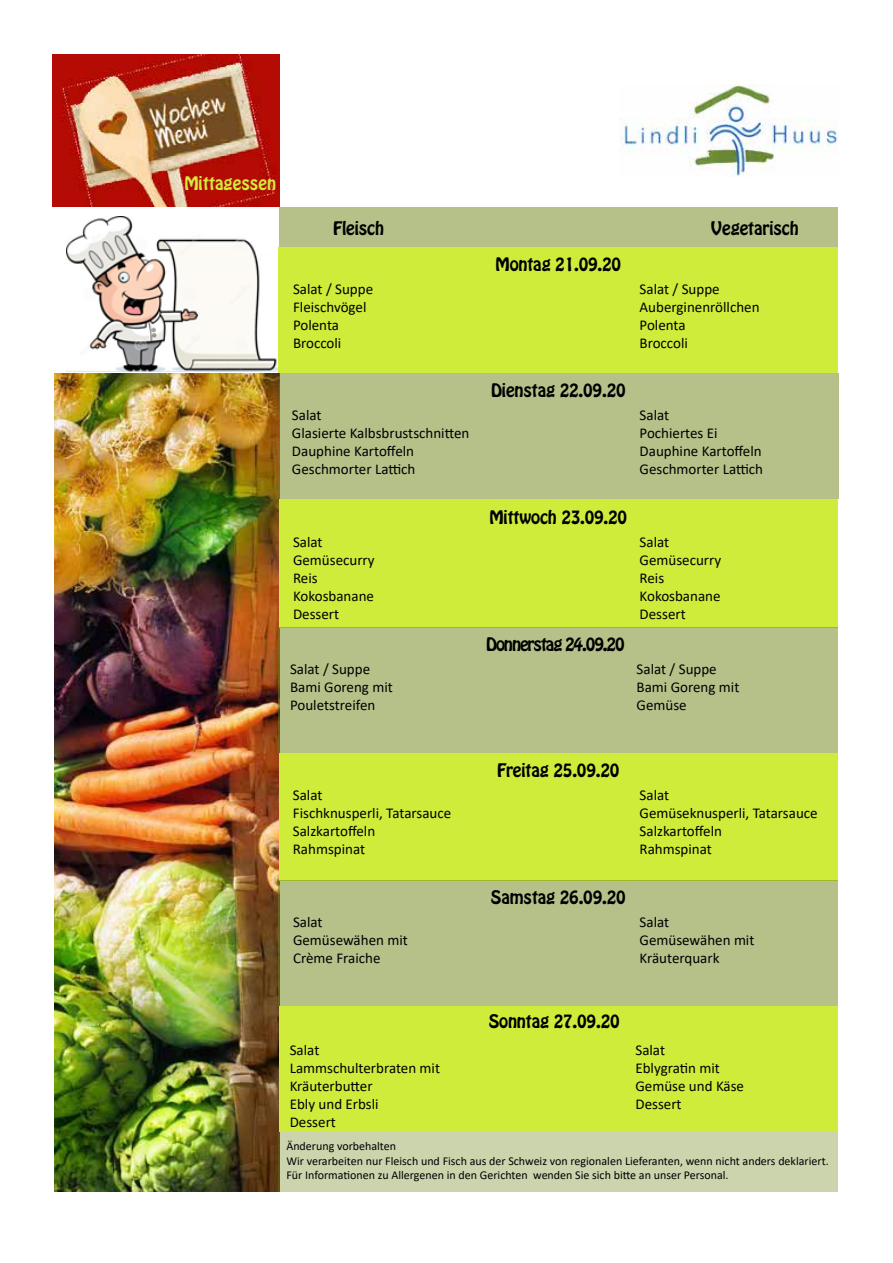
<style>
.page{position:relative;width:893px;height:1263px;background:#fff}
.page>*{position:absolute;margin:0;border:0;box-sizing:border-box;transform-origin:0 0}
.t1{font:16.5px "Hobo Std";letter-spacing:-.01em;color:#000}
.t2{font:16.5px "Hobo Std";letter-spacing:-.065em;color:#000}
.t3{font:16.5px "Hobo Std";color:#cfec3a}
.t4{font:15px/18px "Calibri";color:#000}
.t5{font:12px/14.4px "Calibri";color:#000}
</style>
<div class="page">
<img style="left:54px;top:373px;width:225px;height:818px">
<div style="left:279px;top:207px;width:559px;height:40px;background:#b6c18a"></div>
<img style="left:53px;top:54px;width:227px;height:152px">
<img style="left:66px;top:217px;width:213px;height:154px">
<div style="left:279px;top:1006px;width:559px;height:126px;background:#cfec3a"></div>
<div style="left:279px;top:1132px;width:559px;height:59px;background:#ccd4ad"></div>
<div style="left:279px;top:753px;width:559px;height:127px;background:#cfec3a"></div>
<div style="left:280px;top:499px;width:558px;height:128px;background:#cfec3a"></div>
<div style="left:279px;top:373px;width:559px;height:126px;background:#b6c18a"></div>
<div style="left:279px;top:247px;width:559px;height:126px;background:#cfec3a"></div>
<div style="left:279px;top:880px;width:559px;height:126px;background:#b6c18a"></div>
<div style="left:279px;top:627px;width:559px;height:126px;background:#b6c18a"></div>
<img style="left:619px;top:84px;width:219px;height:92px">
<p class="t3" style="left:184px;top:171px;width:93px">Mittagessen</p>
<p class="t1" style="left:333px;top:217px;width:52px">Fleisch</p>
<p class="t1" style="left:711px;top:217px;width:89px">Vegetarisch</p>
<p class="t1" style="left:495px;top:253px;width:127px">Montag 21.09.20</p>
<p class="t4" style="left:293px;top:280px;width:82px">Salat / Suppe<br>Fleischvögel<br>Polenta<br>Broccoli</p>
<p class="t4" style="left:640px;top:280px;width:121px">Salat / Suppe<br>Auberginenröllchen<br>Polenta<br>Broccoli</p>
<p class="t1" style="left:491px;top:378px;width:136px">Dienstag 22.09.20</p>
<p class="t4" style="left:292px;top:405px;width:179px">Salat<br>Glasierte Kalbsbrustschnitten<br>Dauphine Kartoffeln<br>Geschmorter Lattich</p>
<p class="t4" style="left:640px;top:405px;width:125px">Salat<br>Pochiertes Ei<br>Dauphine Kartoffeln<br>Geschmorter Lattich</p>
<p class="t1" style="left:489px;top:505px;width:139px">Mittwoch 23.09.20</p>
<p class="t4" style="left:293px;top:532px;width:83px">Salat<br>Gemüsecurry<br>Reis<br>Kokosbanane<br>Dessert</p>
<p class="t4" style="left:640px;top:532px;width:83px">Salat<br>Gemüsecurry<br>Reis<br>Kokosbanane<br>Dessert</p>
<p class="t2" style="left:486px;top:632px;width:140px">Donnerstag 24.09.20</p>
<p class="t4" style="left:290px;top:660px;width:104px">Salat / Suppe<br>Bami Goreng mit<br>Pouletstreifen</p>
<p class="t4" style="left:637px;top:660px;width:104px">Salat / Suppe<br>Bami Goreng mit<br>Gemüse</p>
<p class="t1" style="left:497px;top:759px;width:124px">Freitag 25.09.20</p>
<p class="t4" style="left:293px;top:786px;width:160px">Salat<br>Fischknusperli, Tatarsauce<br>Salzkartoffeln<br>Rahmspinat</p>
<p class="t4" style="left:640px;top:786px;width:180px">Salat<br>Gemüseknusperli, Tatarsauce<br>Salzkartoffeln<br>Rahmspinat</p>
<p class="t1" style="left:491px;top:886px;width:136px">Samstag 26.09.20</p>
<p class="t4" style="left:293px;top:913px;width:116px">Salat<br>Gemüsewähen mit<br>Crème Fraiche</p>
<p class="t4" style="left:640px;top:913px;width:116px">Salat<br>Gemüsewähen mit<br>Kräuterquark</p>
<p class="t1" style="left:489px;top:1010px;width:132px">Sonntag 27.09.20</p>
<p class="t4" style="left:290px;top:1041px;width:152px">Salat<br>Lammschulterbraten mit<br>Kräuterbutter<br>Ebly und Erbsli<br>Dessert</p>
<p class="t4" style="left:635px;top:1041px;width:110px">Salat<br>Eblygratin mit<br>Gemüse und Käse<br>Dessert</p>
<p class="t5" style="left:286px;top:1139px;width:544px">Änderung vorbehalten<br>Wir verarbeiten nur Fleisch und Fisch aus der Schweiz von regionalen Lieferanten, wenn nicht anders deklariert.<br>Für Informationen zu Allergenen in den Gerichten wenden Sie sich bitte an unser Personal.</p>
</div>
